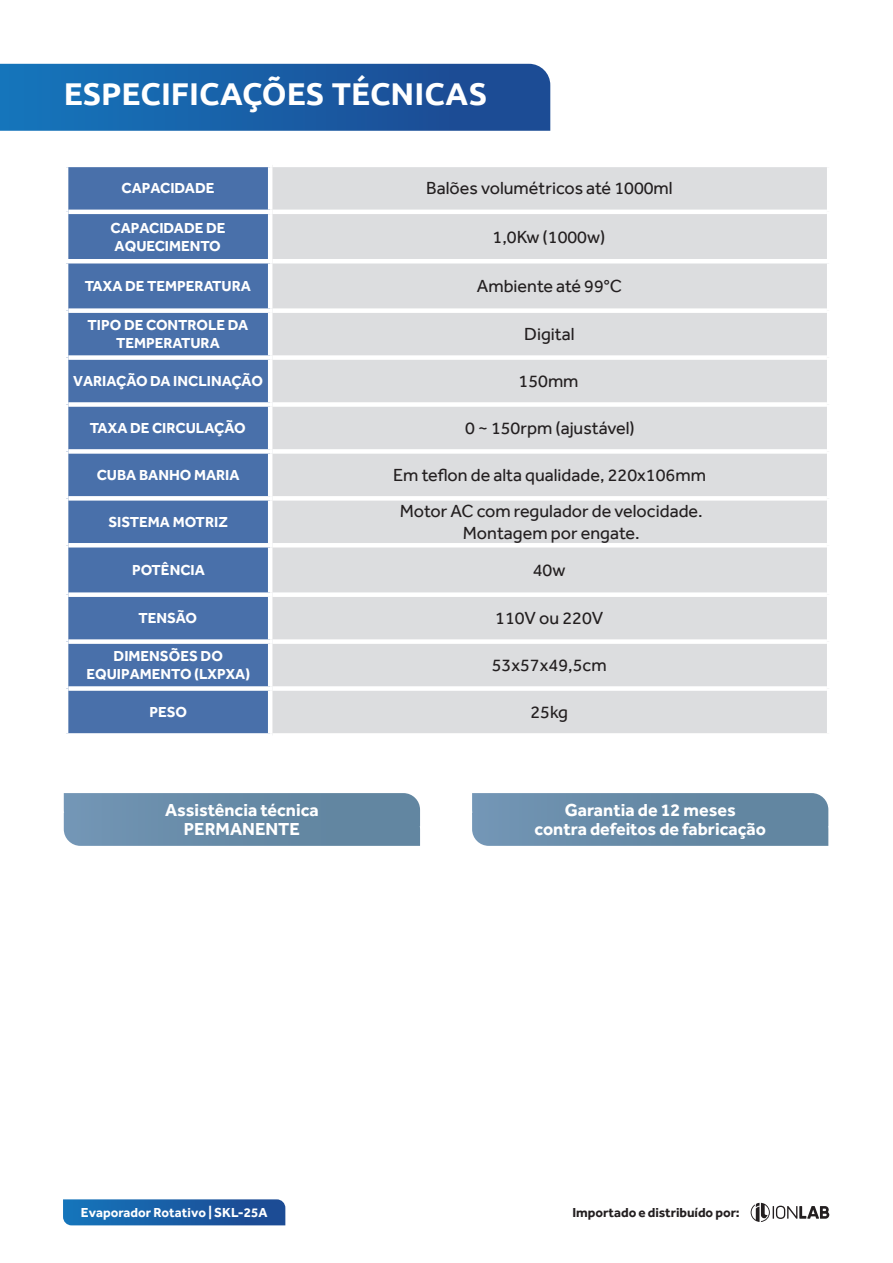
<style>
.page{position:relative;width:893px;height:1263px;background:#fff}
.page>*{position:absolute;margin:0;border:0;box-sizing:border-box;transform-origin:0 0}
.t1{font:700 31.5px "Ubuntu";color:#fff}
.t2{font:18px/21.6px "Effra";color:#231f20;text-align:center}
.t3{font:700 18px/19.5px "Effra";color:#fff;text-align:center}
.t4{font:700 15px/18px "Effra";color:#fff;text-align:center}
.t5{font:700 13.5px "Effra";color:#fff}
.t6{font:700 13.5px "Effra";letter-spacing:-.005em;color:#231f20}
</style>
<div class="page">
<svg style="left:0;top:64px;width:550px;height:67px;background:#1a5ea5"></svg>
<svg style="left:68px;top:167px;width:200px;height:566px;background:#5176ad"></svg>
<div style="left:272px;top:167px;width:555px;height:566px;background:#dcdddf"></div>
<hr style="left:68px;top:210px;width:204px;height:4px;background:#fff">
<hr style="left:64px;top:259px;width:208px;height:4px;background:#fff">
<hr style="left:272px;top:210px;width:555px;height:4px;background:#fff">
<hr style="left:272px;top:259px;width:559px;height:4px;background:#fff">
<div style="left:272px;top:308px;width:555px;height:5px;background:#fff"></div>
<div style="left:272px;top:355px;width:555px;height:5px;background:#fff"></div>
<div style="left:272px;top:402px;width:555px;height:5px;background:#fff"></div>
<div style="left:272px;top:449px;width:555px;height:5px;background:#fff"></div>
<div style="left:272px;top:496px;width:555px;height:5px;background:#fff"></div>
<hr style="left:272px;top:543px;width:555px;height:4px;background:#fff">
<div style="left:272px;top:592px;width:555px;height:5px;background:#fff"></div>
<div style="left:272px;top:639px;width:555px;height:5px;background:#fff"></div>
<div style="left:272px;top:686px;width:555px;height:5px;background:#fff"></div>
<div style="left:68px;top:308px;width:204px;height:5px;background:#fff"></div>
<div style="left:68px;top:355px;width:204px;height:5px;background:#fff"></div>
<div style="left:68px;top:402px;width:204px;height:5px;background:#fff"></div>
<div style="left:68px;top:449px;width:204px;height:5px;background:#fff"></div>
<div style="left:68px;top:496px;width:204px;height:5px;background:#fff"></div>
<hr style="left:68px;top:543px;width:204px;height:4px;background:#fff">
<div style="left:68px;top:592px;width:204px;height:5px;background:#fff"></div>
<div style="left:68px;top:639px;width:204px;height:5px;background:#fff"></div>
<div style="left:68px;top:686px;width:204px;height:5px;background:#fff"></div>
<svg style="left:751px;top:1203px;width:78px;height:19px"></svg>
<svg style="left:64px;top:793px;width:356px;height:53px;background:#698ca8"></svg>
<svg style="left:472px;top:793px;width:356px;height:53px;background:#698ca8"></svg>
<svg style="left:63px;top:1199px;width:222px;height:26px;background:#1d60a7"></svg>
<h1 class="t1" style="left:64px;top:75px;width:425px">ESPECIFICAÇÕES TÉCNICAS</h1>
<p class="t4" style="left:121px;top:179px;width:95px">CAPACIDADE</p>
<p class="t2" style="left:426px;top:177px;width:248px">Balões volumétricos até 1000ml</p>
<p class="t4" style="left:110px;top:218px;width:117px;text-align:left">CAPACIDADE DE<br>AQUECIMENTO</p>
<p class="t2" style="left:493px;top:226px;width:114px">1,0Kw (1000w)</p>
<p class="t4" style="left:85px;top:277px;width:168px">TAXA DE TEMPERATURA</p>
<p class="t2" style="left:477px;top:275px;width:147px">Ambiente até 99°C</p>
<p class="t4" style="left:88px;top:316px;width:162px">TIPO DE CONTROLE DA<br>TEMPERATURA</p>
<p class="t2" style="left:524px;top:323px;width:52px">Digital</p>
<p class="t4" style="left:73px;top:372px;width:191px">VARIAÇÃO DA INCLINAÇÃO</p>
<p class="t2" style="left:519px;top:370px;width:62px">150mm</p>
<p class="t4" style="left:90px;top:419px;width:157px">TAXA DE CIRCULAÇÃO</p>
<p class="t2" style="left:465px;top:417px;width:171px">0 ~ 150rpm (ajustável)</p>
<p class="t4" style="left:97px;top:465px;width:144px">CUBA BANHO MARIA</p>
<p class="t2" style="left:393px;top:464px;width:314px">Em teflon de alta qualidade, 220x106mm</p>
<p class="t4" style="left:108px;top:512px;width:121px">SISTEMA MOTRIZ</p>
<p class="t2" style="left:400px;top:500px;width:304px">Motor AC com regulador de velocidade.<br>Montagem por engate.</p>
<p class="t4" style="left:132px;top:561px;width:74px">POTÊNCIA</p>
<p class="t2" style="left:533px;top:559px;width:34px">40w</p>
<p class="t4" style="left:138px;top:609px;width:60px">TENSÃO</p>
<p class="t2" style="left:495px;top:607px;width:110px">110V ou 220V</p>
<p class="t4" style="left:86px;top:647px;width:165px">DIMENSÕES DO<br>EQUIPAMENTO (LXPXA)</p>
<p class="t2" style="left:492px;top:654px;width:116px">53x57x49,5cm</p>
<p class="t4" style="left:149px;top:703px;width:39px">PESO</p>
<p class="t2" style="left:530px;top:701px;width:39px">25kg</p>
<p class="t3" style="left:165px;top:799px;width:155px">Assistência técnica<br>PERMANENTE</p>
<p class="t3" style="left:534px;top:799px;width:233px">Garantia de 12 meses<br>contra defeitos de fabricação</p>
<p class="t5" style="left:81px;top:1204px;width:188px">Evaporador Rotativo | SKL-25A</p>
<p class="t6" style="left:572px;top:1204px;width:169px">Importado e distribuído por:</p>
</div>
